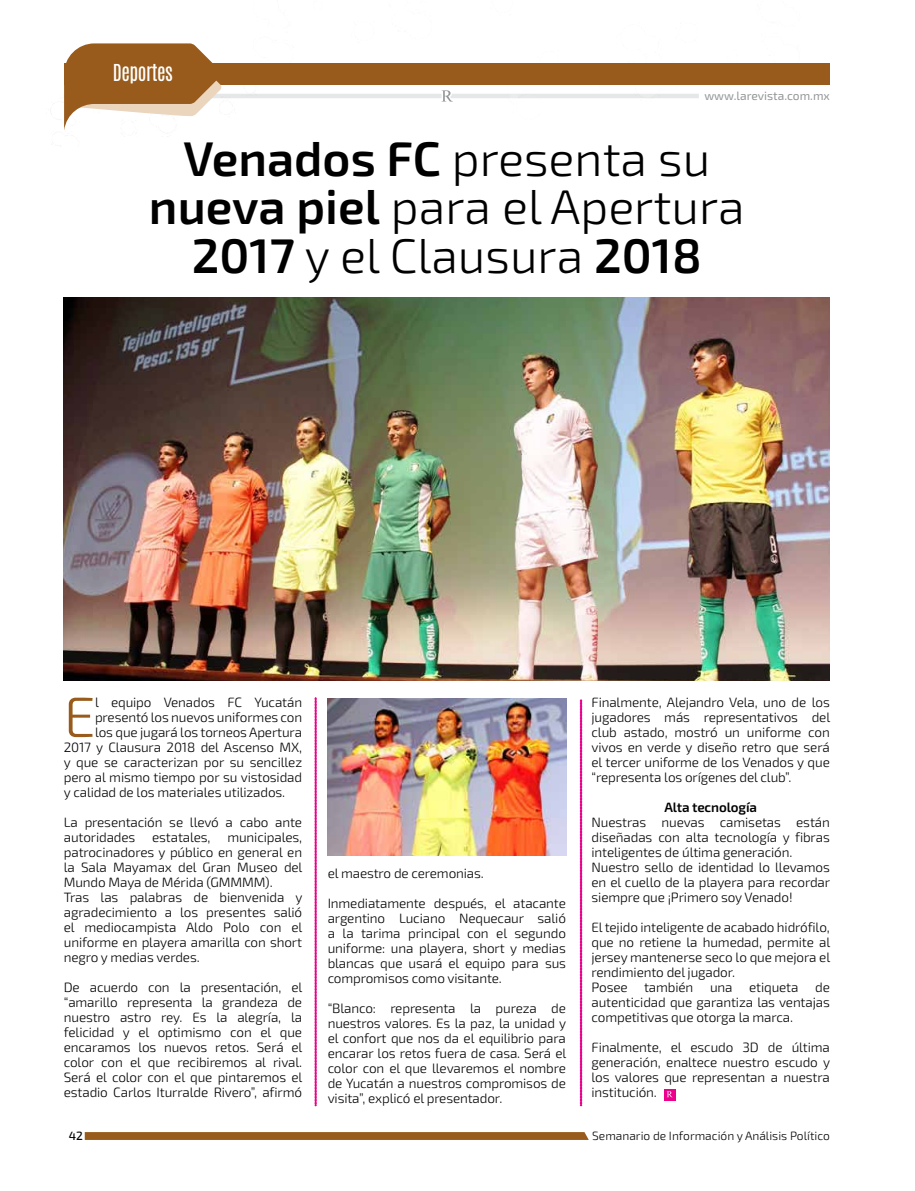
<style>
.page{position:relative;width:915px;height:1191px;background:#fff}
.page>*{position:absolute;margin:0;border:0;box-sizing:border-box;transform-origin:0 0}
.t1{font:300 57px "Exo 2";color:#985b1b}
.t2{font:300 48.6px/48.6px "Exo 2";color:#000;text-align:center}
.t3{font:19.5px "Antonio";letter-spacing:-.025em;color:#fff}
.t4{font:300 13.5px/15px "Exo 2";letter-spacing:-.01em;color:#000;text-align:justify}
.t5{font:italic 700 13.5px "Exo 2";color:#fff}
.t6{font:600 13.5px "Exo 2";letter-spacing:-.01em;color:#000}
.t7{font:300 12px "Exo 2";color:#000}
.t8{font:12px "Exo 2";color:#939598}
.t9{font:500 12px "Exo 2";color:#000}
.s1{font-weight:600}
</style>
<div class="page">
<img style="left:50px;top:63px;width:771px;height:80px">
<svg style="left:85px;top:1132px;width:503px;height:8px;background:#995d1e"></svg>
<div style="left:64px;top:64px;width:765px;height:21px;background:#985b1b"></div>
<svg style="left:64px;top:43px;width:158px;height:87px"></svg>
<div style="left:663px;top:1089px;width:12px;height:11px;background:#ec008c"></div>
<svg style="left:666px;top:1091px;width:6px;height:6px"></svg>
<svg style="left:315px;top:697px;width:1px;height:409px"></svg>
<svg style="left:580px;top:699px;width:1px;height:407px"></svg>
<img style="left:64px;top:298px;width:765px;height:382px">
<img style="left:327px;top:698px;width:239px;height:157px">
<h3 class="t3" style="left:113px;top:59px;width:61px">Deportes</h3>
<p class="t5" style="left:77px;top:65px;width:134px">Especial / La Revista</p>
<p class="t8" style="left:704px;top:89px;width:127px">www.larevista.com.mx</p>
<h2 class="t2" style="left:149px;top:135px;width:597px"><span class="s1">Venados FC</span> presenta su <span class="s1">nueva piel</span> para el Apertura<br><span class="s1">2017</span> y el Clausura <span class="s1">2018</span></h2>
<h1 class="t1" style="left:64px;top:684px;width:33px">E</h1>
<p class="t4" style="left:95px;top:695px;width:208px">l equipo Venados FC Yucatán</p>
<p class="t4" style="left:95px;top:710px;width:208px">presentó los nuevos uniformes con</p>
<p class="t4" style="left:95px;top:725px;width:208px">los que jugará los torneos Apertura</p>
<p class="t4" style="left:64px;top:740px;width:240px">2017 y Clausura 2018 del Ascenso MX,</p>
<p class="t4" style="left:64px;top:755px;width:240px">y que se caracterizan por su sencillez</p>
<p class="t4" style="left:64px;top:770px;width:240px">pero al mismo tiempo por su vistosidad</p>
<p class="t4" style="left:64px;top:785px;width:223px">y calidad de los materiales utilizados.</p>
<p class="t4" style="left:64px;top:815px;width:240px;text-align:left">La presentación se llevó a cabo ante autoridades estatales, municipales, patrocinadores y público en general en la Sala Mayamax del Gran Museo del Mundo Maya de Mérida (GMMMM).<br>Tras las palabras de bienvenida y agradecimiento a los presentes salió el mediocampista Aldo Polo con el uniforme en playera amarilla con short negro y medias verdes.</p>
<p class="t4" style="left:64px;top:980px;width:240px">De acuerdo con la presentación, el “amarillo representa la grandeza de nuestro astro rey. Es la alegría, la felicidad y el optimismo con el que encaramos los nuevos retos. Será el color con el que recibiremos al rival.<br>Será el color con el que pintaremos el estadio Carlos Iturralde Rivero”, afirmó</p>
<p class="t9" style="left:69px;top:1128px;width:16px">42</p>
<p class="t4" style="left:327px;top:866px;width:158px">el maestro de ceremonias.</p>
<p class="t4" style="left:327px;top:896px;width:240px">Inmediatamente después, el atacante argentino Luciano Nequecaur salió a la tarima principal con el segundo uniforme: una playera, short y medias blancas que usará el equipo para sus compromisos como visitante.</p>
<p class="t4" style="left:327px;top:1001px;width:240px">“Blanco: representa la pureza de nuestros valores. Es la paz, la unidad y el confort que nos da el equilibrio para encarar los retos fuera de casa. Será el color con el que llevaremos el nombre de Yucatán a nuestros compromisos de visita”, explicó el presentador.</p>
<p class="t4" style="left:591px;top:695px;width:240px">Finalmente, Alejandro Vela, uno de los jugadores más representativos del club astado, mostró un uniforme con vivos en verde y diseño retro que será el tercer uniforme de los Venados y que “representa los orígenes del club”.</p>
<p class="t6" style="left:664px;top:799px;width:94px">Alta tecnología</p>
<p class="t4" style="left:591px;top:815px;width:240px;text-align:left">Nuestras nuevas camisetas están diseñadas con alta tecnología y fibras inteligentes de última generación.<br>Nuestro sello de identidad lo llevamos en el cuello de la playera para recordar siempre que ¡Primero soy Venado!</p>
<p class="t4" style="left:591px;top:920px;width:240px;text-align:left">El tejido inteligente de acabado hidrófilo, que no retiene la humedad, permite al jersey mantenerse seco lo que mejora el rendimiento del jugador.<br>Posee también una etiqueta de autenticidad que garantiza las ventajas competitivas que otorga la marca.</p>
<p class="t4" style="left:591px;top:1040px;width:240px">Finalmente, el escudo 3D de última generación, enaltece nuestro escudo y los valores que representan a nuestra institución.</p>
<p class="t7" style="left:592px;top:1128px;width:239px">Semanario de Información y Análisis Político</p>
</div>
